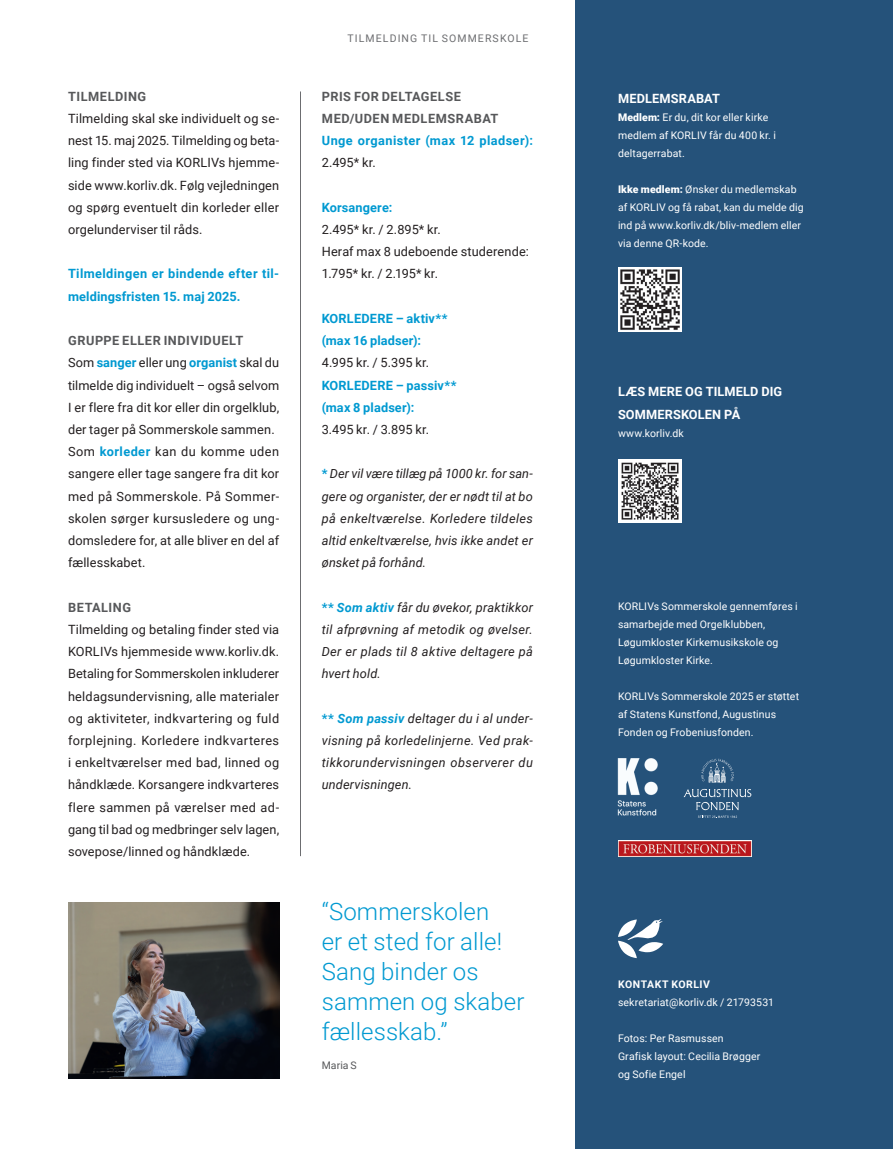
<style>
.page{position:relative;width:893px;height:1149px;background:#fff}
.page>*{position:absolute;margin:0;border:0;box-sizing:border-box;transform-origin:0 0}
.Citat_lille{font:300 24px/30px "Roboto";letter-spacing:.005em;color:#0099d1}
.Brød_indryk_Roboto{font:12.75px/22.2px "Roboto";letter-spacing:.01em;color:#231f20;text-align:justify}
.Brød_indryk_Roboto-2{font:italic 12.75px/22.2px "Roboto";letter-spacing:.02em;color:#231f20;text-align:justify}
.Brød_indryk_Roboto-3{font:700 12.75px/22.2px "Roboto";letter-spacing:.015em;color:#0099d1}
.Brød_indryk_Roboto-4{font:700 12.75px "Roboto";letter-spacing:.04em;color:#57585a}
.Mellemrubrik{font:700 12.75px/22.2px "Roboto";letter-spacing:.01em;color:#fff}
.Brød_indryk_Roboto-5{font:700 12.75px/22.2px "Roboto";letter-spacing:.035em;color:#0099d1}
.Mellemrubrik-2{font:10.5px/18px "Roboto";letter-spacing:.01em;color:#fff}
.Headere{font:10.5px "Roboto";letter-spacing:.105em;color:#6c6d70}
.Mellemrubrik-3{font:700 10.5px "Roboto";letter-spacing:.05em;color:#fff}
.Brød_indryk_Roboto-6{font:10.5px "Roboto";letter-spacing:.005em;color:#57585a}
.s1{font-weight:700;color:#0099d1}
.s2{font-weight:400;color:#231f20}
.s3{font-weight:700;font-style:normal;color:#0099d1}
.s4{font-weight:900}
</style>
<div class="page">
<div style="left:575px;top:0;width:318px;height:1148px;background:#25527a"></div>
<img style="left:68px;top:902px;width:211px;height:175px">
<hr style="left:300px;top:91px;width:1px;height:764px;background:#6c6d70">
<img style="left:618px;top:268px;width:64px;height:63px">
<img style="left:618px;top:459px;width:64px;height:63px">
<svg style="left:618px;top:919px;width:45px;height:38px"></svg>
<svg style="left:684px;top:788px;width:67px;height:21px"></svg>
<svg style="left:698px;top:815px;width:39px;height:3px"></svg>
<svg style="left:701px;top:758px;width:33px;height:24px"></svg>
<img style="left:617px;top:758px;width:41px;height:58px">
<img style="left:618px;top:840px;width:133px;height:15px">
<p class="Brød_indryk_Roboto-4" style="left:68px;top:87px;width:79px">TILMELDING</p>
<p class="Brød_indryk_Roboto" style="left:68px;top:107px;width:213px">Tilmelding skal ske individuelt og se&shy;nest 15. maj 2025. Tilmelding og beta&shy;ling finder sted via KORLIVs hjemme&shy;side www.korliv.dk. Følg vejledningen og spørg eventuelt din korleder eller orgelunderviser til råds.</p>
<p class="Brød_indryk_Roboto-3" style="left:68px;top:262px;width:213px">Tilmeldingen er bindende efter til&shy;meldingsfristen 15. maj 2025.</p>
<p class="Brød_indryk_Roboto-4" style="left:68px;top:331px;width:177px">GRUPPE ELLER INDIVIDUELT</p>
<p class="Brød_indryk_Roboto" style="left:68px;top:351px;width:213px">Som <span class="s1">sanger</span> eller ung <span class="s1">organist</span> skal du tilmelde dig individuelt – også selvom I er flere fra dit kor eller din orgelklub, der tager på Sommerskole sammen.</p>
<p class="Brød_indryk_Roboto" style="left:68px;top:440px;width:213px">Som <span class="s1">korleder</span> kan du komme uden sangere eller tage sangere fra dit kor med på Sommerskole. På Sommer&shy;skolen sørger kursusledere og ung&shy;domsledere for, at alle bliver en del af fællesskabet.</p>
<p class="Brød_indryk_Roboto-4" style="left:68px;top:598px;width:64px">BETALING</p>
<p class="Brød_indryk_Roboto" style="left:68px;top:617px;width:213px">Tilmelding og betaling finder sted via KORLIVs hjemmeside www.korliv.dk.<br>Betaling for Sommerskolen inkluderer heldagsundervisning, alle materialer og aktiviteter, indkvartering og fuld forplejning. Korledere indkvarteres i enkeltværelser med bad, linned og håndklæde. Korsangere indkvarteres flere sammen på værelser med ad&shy;gang til bad og medbringer selv lagen, sovepose/linned og håndklæde.</p>
<p class="Headere" style="left:347px;top:31px;width:182px">TILMELDING TIL SOMMERSKOLE</p>
<p class="Brød_indryk_Roboto-4" style="left:322px;top:87px;width:140px">PRIS FOR DELTAGELSE</p>
<p class="Brød_indryk_Roboto-4" style="left:322px;top:109px;width:178px">MED/UDEN MEDLEMSRABAT</p>
<p class="Brød_indryk_Roboto-5" style="left:322px;top:129px;width:213px">Unge organister (max 12 pladser):<br><span class="s2">2.495* kr.</span></p>
<p class="Brød_indryk_Roboto-3" style="left:322px;top:196px;width:72px">Korsangere:</p>
<p class="Brød_indryk_Roboto" style="left:322px;top:218px;width:121px">2.495* kr. / 2.895* kr.</p>
<p class="Brød_indryk_Roboto" style="left:322px;top:240px;width:209px">Heraf max 8 udeboende studerende:</p>
<p class="Brød_indryk_Roboto" style="left:322px;top:262px;width:118px">1.795* kr. / 2.195* kr.</p>
<p class="Brød_indryk_Roboto-3" style="left:322px;top:307px;width:127px">KORLEDERE – aktiv**</p>
<p class="Brød_indryk_Roboto-3" style="left:322px;top:329px;width:101px">(max 16 pladser):</p>
<p class="Brød_indryk_Roboto" style="left:322px;top:351px;width:109px">4.995 kr. / 5.395 kr.</p>
<p class="Brød_indryk_Roboto-3" style="left:322px;top:373px;width:136px">KORLEDERE – passiv**</p>
<p class="Brød_indryk_Roboto-3" style="left:322px;top:395px;width:94px">(max 8 pladser):</p>
<p class="Brød_indryk_Roboto" style="left:322px;top:418px;width:109px">3.495 kr. / 3.895 kr.</p>
<p class="Brød_indryk_Roboto-2" style="left:322px;top:462px;width:213px"><span class="s3">*</span> Der vil være tillæg på 1000 kr. for san&shy;gere og organister, der er nødt til at bo på enkeltværelse. Korledere tildeles altid enkeltværelse, hvis ikke andet er ønsket på forhånd.</p>
<p class="Brød_indryk_Roboto-2" style="left:322px;top:595px;width:213px"><span class="s3">**</span> <span class="s1">Som aktiv</span> får du øvekor, praktikkor til afprøvning af metodik og øvelser.<br>Der er plads til 8 aktive deltagere på hvert hold.</p>
<p class="Brød_indryk_Roboto-2" style="left:322px;top:706px;width:213px"><span class="s3">**</span> <span class="s1">Som passiv</span> deltager du i al under&shy;visning på korledelinjerne. Ved prak&shy;tikkorundervisningen observerer du undervisningen.</p>
<p class="Citat_lille" style="left:322px;top:895px;width:204px">“Sommerskolen<br>er et sted for alle!<br>Sang binder os sammen og skaber fællesskab.”</p>
<p class="Brød_indryk_Roboto-6" style="left:322px;top:1057px;width:37px">Maria S</p>
<p class="Mellemrubrik" style="left:618px;top:87px;width:103px">MEDLEMSRABAT</p>
<p class="Mellemrubrik-2" style="left:618px;top:108px;width:160px"><span class="s4">Medlem:</span> Er du, dit kor eller kirke medlem af KORLIV får du 400 kr. i deltagerrabat.</p>
<p class="Mellemrubrik-2" style="left:618px;top:180px;width:187px"><span class="s4">Ikke medlem:</span> Ønsker du medlemskab af KORLIV og få rabat, kan du melde dig ind på www.korliv.dk/bliv-medlem eller via denne QR-kode.</p>
<p class="Mellemrubrik" style="left:618px;top:380px;width:166px">LÆS MERE OG TILMELD DIG<br>SOMMERSKOLEN PÅ</p>
<p class="Mellemrubrik-2" style="left:618px;top:423px;width:67px">www.korliv.dk</p>
<p class="Mellemrubrik-2" style="left:618px;top:597px;width:181px">KORLIVs Sommerskole gennemføres i samarbejde med Orgelklubben,</p>
<p class="Mellemrubrik-2" style="left:618px;top:633px;width:162px">Løgumkloster Kirkemusikskole og<br>Løgumkloster Kirke.</p>
<p class="Mellemrubrik-2" style="left:618px;top:687px;width:183px">KORLIVs Sommerskole 2025 er støttet af Statens Kunstfond, Augustinus</p>
<p class="Mellemrubrik-2" style="left:618px;top:723px;width:137px">Fonden og Frobeniusfonden.</p>
<p class="Mellemrubrik-3" style="left:618px;top:976px;width:93px">KONTAKT KORLIV</p>
<p class="Mellemrubrik-2" style="left:618px;top:992px;width:158px">sekretariat@korliv.dk / 21793531</p>
<p class="Mellemrubrik-2" style="left:618px;top:1028px;width:107px">Fotos: Per Rasmussen</p>
<p class="Mellemrubrik-2" style="left:618px;top:1046px;width:144px">Grafisk layout: Cecilia Brøgger</p>
<p class="Mellemrubrik-2" style="left:618px;top:1064px;width:69px">og Sofie Engel</p>
</div>
